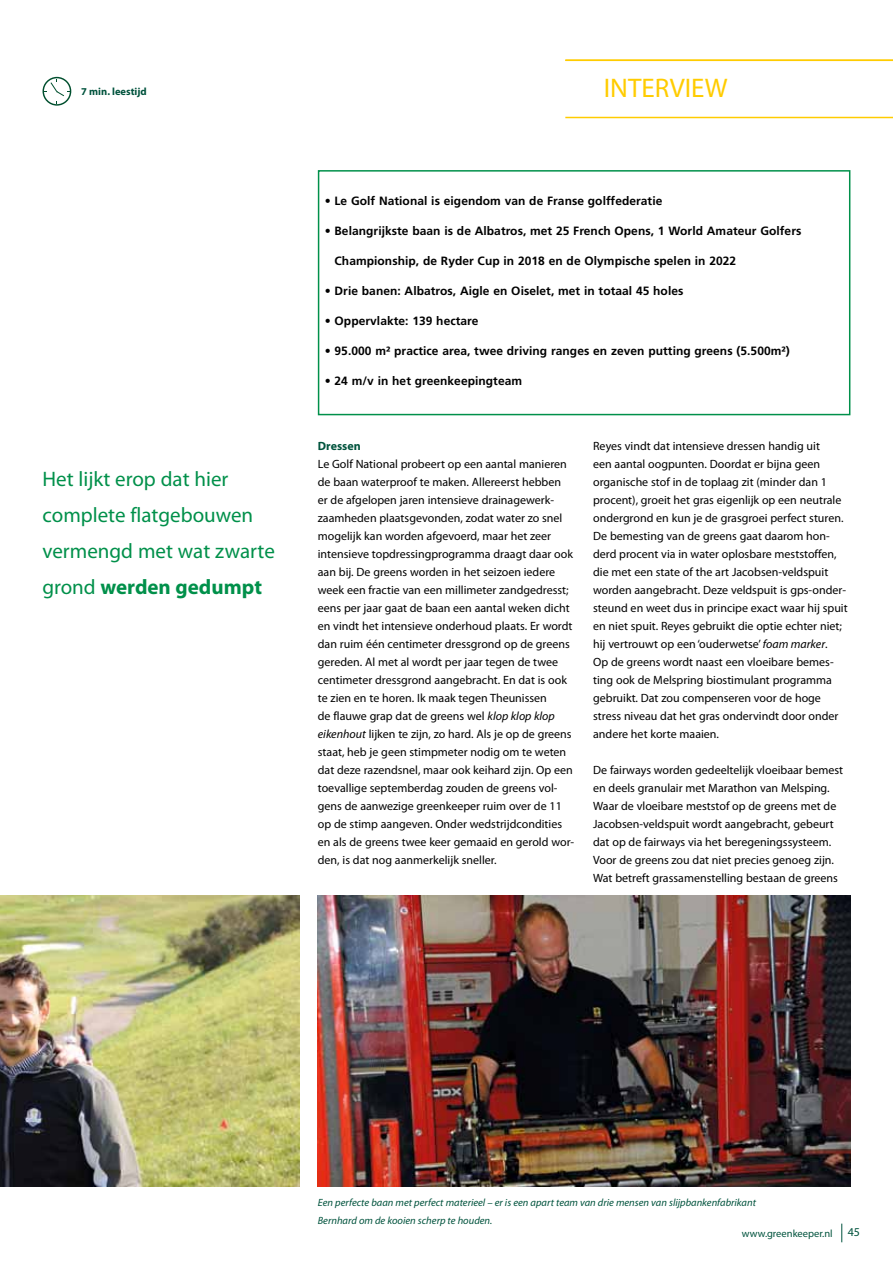
<style>
.page{position:relative;width:893px;height:1263px;background:#fff}
.page>*{position:absolute;margin:0;border:0;box-sizing:border-box;transform-origin:0 0}
.t1{font:27px "Myriad Pro";color:#fc0}
.t2{font:21px/36px "Myriad Pro";color:#00904a}
.t3{font:12px/18px "Myriad Pro";color:#000}
.t4{font:700 12px "Frutiger";letter-spacing:.005em;color:#000}
.t5{font:700 12px "Myriad Pro";color:#00533d}
.t6{font:12px "Myriad Pro";color:#00533d}
.t7{font:italic 10.5px/18px "Myriad Pro";color:#00533d}
.t8{font:10.5px "Myriad Pro";color:#00533d}
.t9{font:700 10.5px "Myriad Pro";color:#00533d}
.s1{font-weight:700}
.s2{font-style:italic}
</style>
<div class="page">
<svg style="left:841px;top:1223px;width:1px;height:19px"></svg>
<img style="left:318px;top:895px;width:532px;height:291px">
<img style="left:0;top:895px;width:300px;height:291px">
<hr style="left:565px;top:117px;width:328px;height:1px;background:#fc0">
<hr style="left:565px;top:60px;width:328px;height:1px;background:#fc0">
<svg style="left:43px;top:77px;width:28px;height:29px"></svg>
<div style="left:318px;top:170px;width:532px;height:245px;border:2px solid #00904a"></div>
<p class="t9" style="left:81px;top:84px;width:67px">7 min. leestijd</p>
<h2 class="t2" style="left:43px;top:461px;width:234px">Het lijkt erop dat hier complete flatgebouwen vermengd met wat zwarte grond <span class="s1">werden gedumpt</span></h2>
<h1 class="t1" style="left:604px;top:71px;width:125px">INTERVIEW</h1>
<p class="t4" style="left:325px;top:194px;width:339px">• Le Golf National is eigendom van de Franse golffederatie</p>
<p class="t4" style="left:325px;top:224px;width:478px">• Belangrijkste baan is de Albatros, met 25 French Opens, 1 World Amateur Golfers</p>
<p class="t4" style="left:335px;top:254px;width:403px">Championship, de Ryder Cup in 2018 en de Olympische spelen in 2022</p>
<p class="t4" style="left:325px;top:284px;width:360px">• Drie banen: Albatros, Aigle en Oiselet, met in totaal 45 holes</p>
<p class="t4" style="left:325px;top:314px;width:155px">• Oppervlakte: 139 hectare</p>
<p class="t4" style="left:325px;top:344px;width:467px">• 95.000 m² practice area, twee driving ranges en zeven putting greens (5.500m²)</p>
<p class="t4" style="left:325px;top:374px;width:199px">• 24 m/v in het greenkeepingteam</p>
<p class="t5" style="left:318px;top:438px;width:44px">Dressen</p>
<p class="t3" style="left:318px;top:455px;width:258px">Le Golf National probeert op een aantal manieren de baan waterproof te maken. Allereerst hebben<br>er de afgelopen jaren intensieve drainagewerk&shy;zaamheden plaatsgevonden, zodat water zo snel mogelijk kan worden afgevoerd, maar het zeer intensieve topdressingprogramma draagt daar ook aan bij. De greens worden in het seizoen iedere week een fractie van een millimeter zandgedresst; eens per jaar gaat de baan een aantal weken dicht en vindt het intensieve onderhoud plaats. Er wordt dan ruim één centimeter dressgrond op de greens gereden. Al met al wordt per jaar tegen de twee centimeter dressgrond aangebracht. En dat is ook te zien en te horen. Ik maak tegen Theunissen<br>de flauwe grap dat de greens wel <span class="s2">klop klop klop eikenhout</span> lijken te zijn, zo hard. Als je op de greens staat, heb je geen stimpmeter nodig om te weten dat deze razendsnel, maar ook keihard zijn. Op een toevallige septemberdag zouden de greens vol&shy;gens de aanwezige greenkeeper ruim over de 11 op de stimp aangeven. Onder wedstrijdcondities en als de greens twee keer gemaaid en gerold wor&shy;den, is dat nog aanmerkelijk sneller.</p>
<p class="t3" style="left:593px;top:437px;width:256px">Reyes vindt dat intensieve dressen handig uit<br>een aantal oogpunten. Doordat er bijna geen organische stof in de toplaag zit (minder dan 1 procent), groeit het gras eigenlijk op een neutrale ondergrond en kun je de grasgroei perfect sturen.<br>De bemesting van de greens gaat daarom hon&shy;derd procent via in water oplosbare meststoffen, die met een state of the art Jacobsen-veldspuit worden aangebracht. Deze veldspuit is gps-onder&shy;steund en weet dus in principe exact waar hij spuit en niet spuit. Reyes gebruikt die optie echter niet; hij vertrouwt op een ‘ouderwetse’ <span class="s2">foam marker</span>.<br>Op de greens wordt naast een vloeibare bemes&shy;ting ook de Melspring biostimulant programma gebruikt. Dat zou compenseren voor de hoge stress niveau dat het gras ondervindt door onder andere het korte maaien.</p>
<p class="t3" style="left:593px;top:761px;width:252px">De fairways worden gedeeltelijk vloeibaar bemest en deels granulair met Marathon van Melsping.<br>Waar de vloeibare meststof op de greens met de Jacobsen-veldspuit wordt aangebracht, gebeurt dat op de fairways via het beregeningssysteem.<br>Voor de greens zou dat niet precies genoeg zijn.<br>Wat betreft grassamenstelling bestaan de greens</p>
<p class="t7" style="left:318px;top:1193px;width:440px">Een perfecte baan met perfect materieel – er is een apart team van drie mensen van slijpbankenfabrikant<br>Bernhard om de kooien scherp te houden.</p>
<p class="t8" style="left:742px;top:1227px;width:92px">www.greenkeeper.nl</p>
<p class="t6" style="left:848px;top:1224px;width:14px">45</p>
</div>
